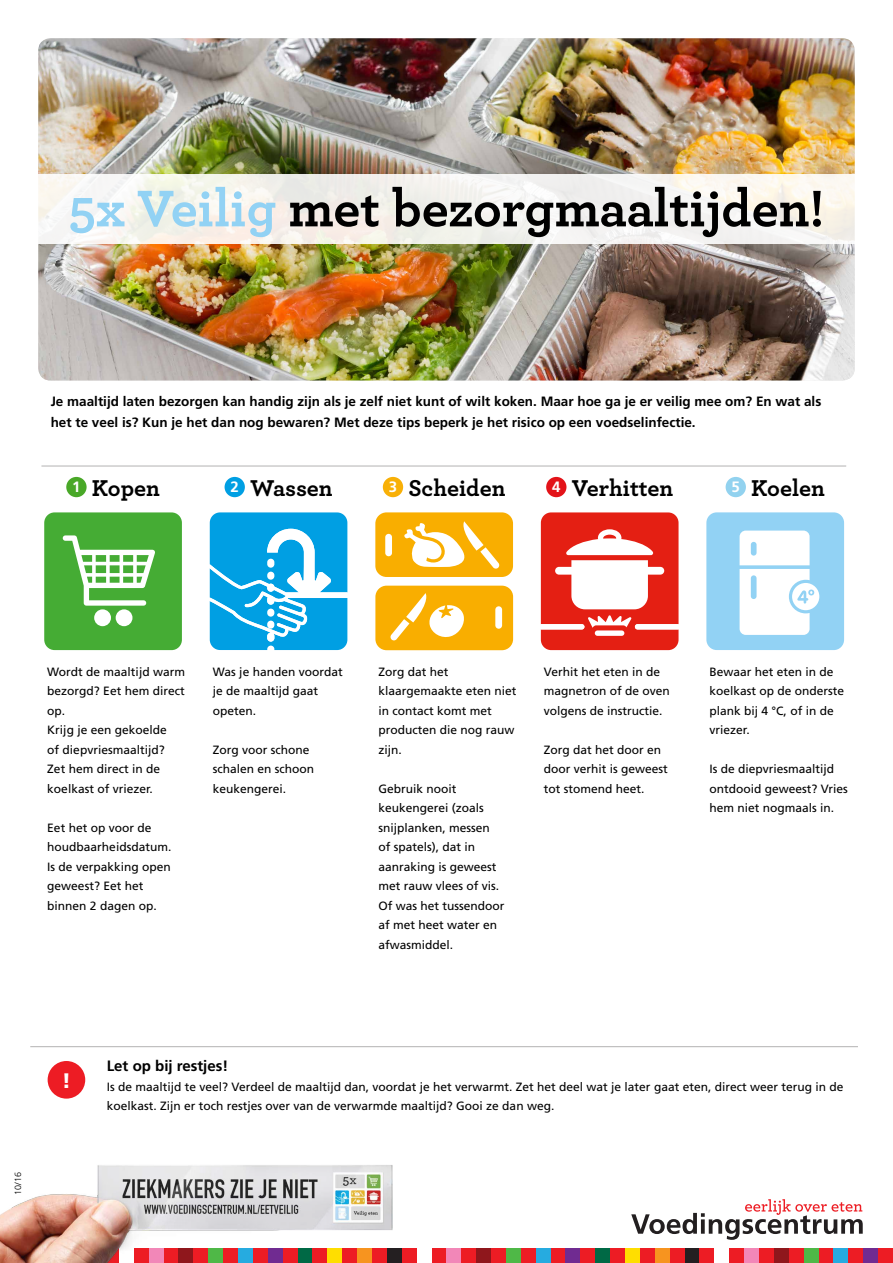
<style>
.page{position:relative;width:893px;height:1263px;background:#fff}
.page>*{position:absolute;margin:0;border:0;box-sizing:border-box;transform-origin:0 0}
.t1{font:700 54px "Archer Pro";color:#000}
.t2{font:700 24px "Archer Pro";color:#000}
.t3{font:900 21px "Frutiger";color:#fff}
.t4{font:700 15px "Frutiger";color:#000}
.t5{font:700 13.5px/21px "Frutiger";color:#000}
.t6{font:12px/19.5px "Frutiger";color:#000}
.t7{font:300 9px "Frutiger";color:#000}
.s1{color:#92d2f4}
</style>
<div class="page">
<div style="left:402px;top:1248px;width:15px;height:15px;background:#ed1c24"></div>
<div style="left:432px;top:1248px;width:14px;height:15px;background:#ed1c24"></div>
<div style="left:461px;top:1248px;width:15px;height:15px;background:#ed1c24"></div>
<div style="left:446px;top:1248px;width:15px;height:15px;background:#f287b8"></div>
<div style="left:491px;top:1248px;width:15px;height:15px;background:#ed1c24"></div>
<div style="left:476px;top:1248px;width:15px;height:15px;background:#8f171c"></div>
<div style="left:521px;top:1248px;width:15px;height:15px;background:#ed1c24"></div>
<div style="left:506px;top:1248px;width:15px;height:15px;background:#4fb847"></div>
<div style="left:551px;top:1248px;width:14px;height:15px;background:#ed1c24"></div>
<div style="left:536px;top:1248px;width:15px;height:15px;background:#26abe0"></div>
<div style="left:565px;top:1248px;width:15px;height:15px;background:#702b91"></div>
<div style="left:580px;top:1248px;width:15px;height:15px;background:#ed1c24"></div>
<div style="left:595px;top:1248px;width:15px;height:15px;background:#006945"></div>
<div style="left:610px;top:1248px;width:15px;height:15px;background:#ed1c24"></div>
<div style="left:625px;top:1248px;width:15px;height:15px;background:#ffde00"></div>
<div style="left:640px;top:1248px;width:15px;height:15px;background:#ed1c24"></div>
<div style="left:655px;top:1248px;width:15px;height:15px;background:#f7941f"></div>
<div style="left:670px;top:1248px;width:15px;height:15px;background:#ed1c24"></div>
<div style="left:685px;top:1248px;width:14px;height:15px;background:#241f21"></div>
<div style="left:699px;top:1248px;width:15px;height:15px;background:#ed1c24"></div>
<div style="left:729px;top:1248px;width:15px;height:15px;background:#ed1c24"></div>
<div style="left:759px;top:1248px;width:15px;height:15px;background:#ed1c24"></div>
<div style="left:744px;top:1248px;width:15px;height:15px;background:#f287b8"></div>
<div style="left:789px;top:1248px;width:15px;height:15px;background:#ed1c24"></div>
<div style="left:774px;top:1248px;width:15px;height:15px;background:#8f171c"></div>
<div style="left:818px;top:1248px;width:15px;height:15px;background:#ed1c24"></div>
<div style="left:833px;top:1248px;width:15px;height:15px;background:#26abe0"></div>
<div style="left:804px;top:1248px;width:14px;height:15px;background:#4fb847"></div>
<div style="left:848px;top:1248px;width:15px;height:15px;background:#ed1c24"></div>
<div style="left:863px;top:1248px;width:15px;height:15px;background:#702b91"></div>
<div style="left:878px;top:1248px;width:15px;height:15px;background:#ed1c24"></div>
<svg style="left:631px;top:1199px;width:232px;height:41px"></svg>
<div style="left:66px;top:477px;width:21px;height:20px;background:#49a828;border-radius:50%"></div>
<div style="left:225px;top:477px;width:20px;height:20px;background:#009fe3;border-radius:50%"></div>
<div style="left:383px;top:477px;width:20px;height:20px;background:#f8b007;border-radius:50%"></div>
<div style="left:546px;top:477px;width:20px;height:20px;background:#e31319;border-radius:50%"></div>
<div style="left:726px;top:477px;width:20px;height:20px;background:#92d2ef;border-radius:50%"></div>
<div style="left:44px;top:512px;width:138px;height:138px;background:#45ac34;border-radius:10px"></div>
<div style="left:94px;top:609px;width:17px;height:17px;background:#fff;border-radius:50%"></div>
<div style="left:116px;top:609px;width:16px;height:17px;background:#fff;border-radius:50%"></div>
<svg style="left:63px;top:535px;width:92px;height:71px"></svg>
<svg style="left:210px;top:512px;width:137px;height:138px"></svg>
<div style="left:375px;top:586px;width:138px;height:64px;background:#f9ae00;border-radius:11px"></div>
<div style="left:375px;top:512px;width:138px;height:65px;background:#f9ae00;border-radius:11px"></div>
<svg style="left:390px;top:593px;width:74px;height:48px"></svg>
<div style="left:385px;top:534px;width:7px;height:22px;background:#fff;border-radius:3px"></div>
<div style="left:495px;top:606px;width:7px;height:23px;background:#fff;border-radius:3px"></div>
<svg style="left:404px;top:521px;width:96px;height:48px"></svg>
<svg style="left:541px;top:512px;width:137px;height:138px"></svg>
<div style="left:706px;top:512px;width:138px;height:138px;background:#92d2f4;border-radius:10px"></div>
<div style="left:792px;top:583px;width:27px;height:27px;background:#fff;border-radius:50%"></div>
<svg style="left:740px;top:531px;width:74px;height:104px"></svg>
<hr style="left:41px;top:466px;width:805px;height:1px;background:#b3b2b2">
<img style="left:38px;top:38px;width:817px;height:342px">
<svg style="left:38px;top:175px;width:817px;height:69px;fill:#f5f2ee"></svg>
<hr style="left:30px;top:1046px;width:828px;height:1px;background:#b3b2b2">
<div style="left:48px;top:1061px;width:37px;height:37px;background:#ed1c24;border-radius:50%"></div>
<img style="left:0;top:1165px;width:402px;height:98px">
<h1 class="t1" style="left:68px;top:166px;width:757px"><span class="s1">5x Veilig</span> met bezorgmaaltijden!</h1>
<p class="t5" style="left:51px;top:391px;width:772px">Je maaltijd laten bezorgen kan handig zijn als je zelf niet kunt of wilt koken. Maar hoe ga je er veilig mee om? En wat als het te veel is? Kun je het dan nog bewaren? Met deze tips beperk je het risico op een voedselinfectie.</p>
<h2 class="t2" style="left:72px;top:469px;width:89px"><sup>1</sup> Kopen</h2>
<h2 class="t2" style="left:231px;top:469px;width:104px"><sup>2</sup> Wassen</h2>
<h2 class="t2" style="left:389px;top:469px;width:118px"><sup>3</sup> Scheiden</h2>
<h2 class="t2" style="left:552px;top:469px;width:123px"><sup>4</sup> Verhitten</h2>
<h2 class="t2" style="left:732px;top:469px;width:95px"><sup>5</sup> Koelen</h2>
<p class="t6" style="left:47px;top:662px;width:139px">Wordt de maaltijd warm bezorgd? Eet hem direct op.<br>Krijg je een gekoelde<br>of diepvriesmaaltijd?<br>Zet hem direct in de koelkast of vriezer.</p>
<p class="t6" style="left:47px;top:818px;width:126px">Eet het op voor de houdbaarheidsdatum.<br>Is de verpakking open geweest? Eet het binnen 2 dagen op.</p>
<p class="t6" style="left:213px;top:662px;width:131px">Was je handen voordat je de maaltijd gaat opeten.</p>
<p class="t6" style="left:213px;top:740px;width:103px">Zorg voor schone schalen en schoon keukengerei.</p>
<p class="t6" style="left:378px;top:662px;width:140px">Zorg dat het klaargemaakte eten niet in contact komt met producten die nog rauw zijn.</p>
<p class="t6" style="left:378px;top:779px;width:128px">Gebruik nooit keukengerei (zoals snijplanken, messen of spatels), dat in aanraking is geweest met rauw vlees of vis.<br>Of was het tussendoor af met heet water en afwasmiddel.</p>
<p class="t6" style="left:544px;top:662px;width:128px">Verhit het eten in de magnetron of de oven volgens de instructie.</p>
<p class="t6" style="left:544px;top:740px;width:126px">Zorg dat het door en door verhit is geweest tot stomend heet.</p>
<p class="t6" style="left:709px;top:662px;width:136px">Bewaar het eten in de koelkast op de onderste plank bij 4 °C, of in de vriezer.</p>
<p class="t6" style="left:709px;top:759px;width:140px">Is de diepvriesmaaltijd ontdooid geweest? Vries hem niet nogmaals in.</p>
<p class="t7" style="left:13px;top:1194px;width:24px;rotate:-90deg">10/16</p>
<h3 class="t3" style="left:62px;top:1068px;width:11px">!</h3>
<p class="t4" style="left:107px;top:1057px;width:123px">Let op bij restjes!</p>
<p class="t6" style="left:107px;top:1076px;width:738px">Is de maaltijd te veel? Verdeel de maaltijd dan, voordat je het verwarmt. Zet het deel wat je later gaat eten, direct weer terug in de koelkast. Zijn er toch restjes over van de verwarmde maaltijd? Gooi ze dan weg.</p>
</div>
